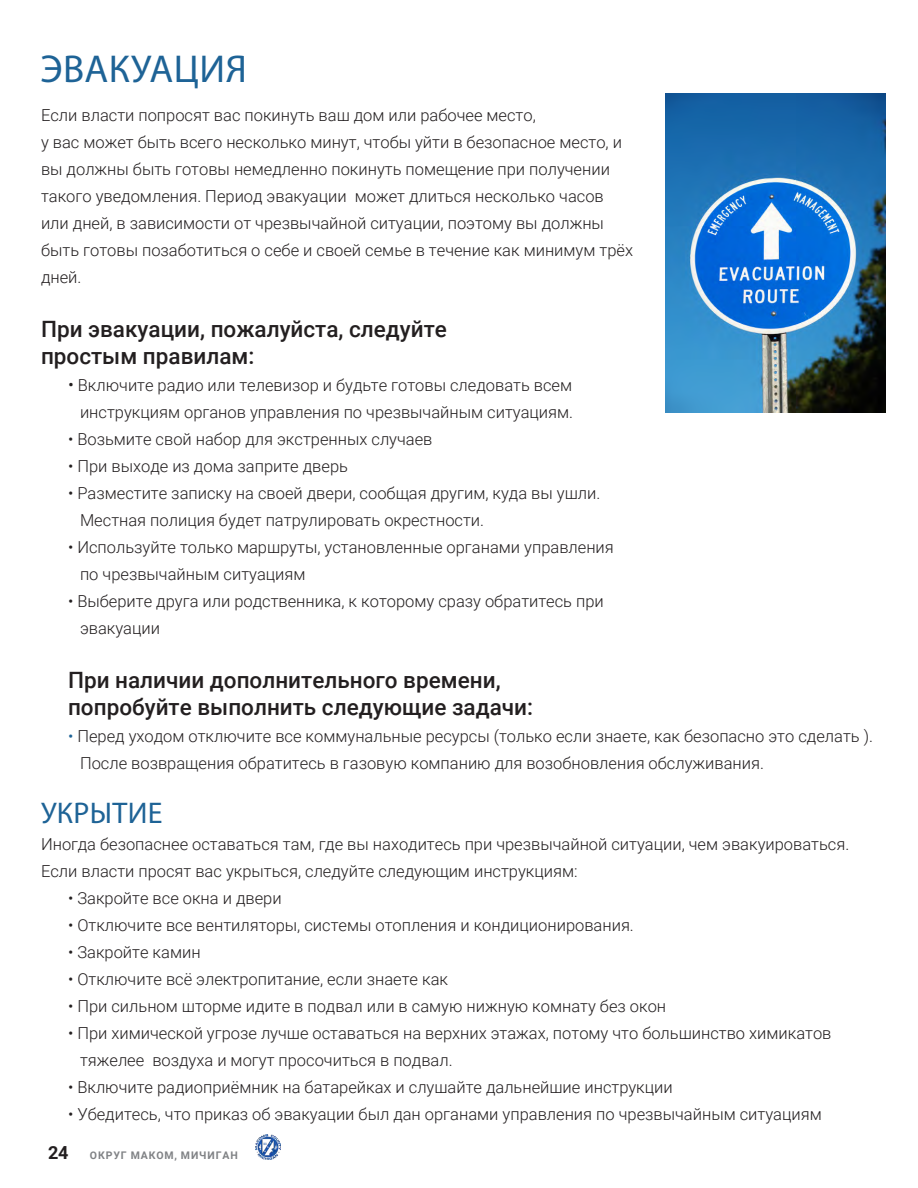
<style>
.page{position:relative;width:918px;height:1188px;background:#fff}
.page>*{position:absolute;margin:0;border:0;box-sizing:border-box;transform-origin:0 0}
.t1{font:39px "Myriad Pro";letter-spacing:.01em;color:#1e6396}
.t2{font:30px "Myriad Pro";letter-spacing:.01em;color:#1e6396}
.t3{font:500 22.5px "Roboto";color:#231f20}
.t4{font:300 16.5px/27px "Roboto";color:#231f20}
.t5{font:700 10.5px "Roboto";letter-spacing:.085em;color:#808285}
.s1{font-size:18px}
.s2{color:#1e6396}
.s3{font-size:18px;color:#231f20}
</style>
<div class="page">
<img style="left:256px;top:1135px;width:25px;height:24px">
<img style="left:665px;top:93px;width:220px;height:319px">
<p class="t1" style="left:40px;top:45px;width:208px">ЭВАКУАЦИЯ</p>
<p class="t4" style="left:41px;top:101px;width:496px">Если власти попросят вас покинуть ваш дом или рабочее место,</p>
<p class="t4" style="left:41px;top:128px;width:594px">у вас может быть всего несколько минут, чтобы уйти в безопасное место, и вы должны быть готовы немедленно покинуть помещение при получении такого уведомления. Период эвакуации может длиться несколько часов или дней, в зависимости от чрезвычайной ситуации, поэтому вы должны быть готовы позаботиться о себе и своей семье в течение как минимум трёх дней.</p>
<p class="t3" style="left:41px;top:314px;width:407px">При эвакуации, пожалуйста, следуйте</p>
<p class="t3" style="left:41px;top:341px;width:215px">простым правилам:</p>
<p class="t4" style="left:68px;top:371px;width:507px;text-align:right"><span class="s1">•</span> Включите радио или телевизор и будьте готовы следовать всем инструкциям органов управления по чрезвычайным ситуациям.</p>
<p class="t4" style="left:68px;top:425px;width:366px">• Возьмите свой набор для экстренных случаев</p>
<p class="t4" style="left:68px;top:452px;width:281px">• При выходе из дома заприте дверь</p>
<p class="t4" style="left:80px;top:479px;width:522px;text-indent:-12px">• Разместите записку на своей двери, сообщая другим, куда вы ушли.<br>Местная полиция будет патрулировать окрестности.</p>
<p class="t4" style="left:80px;top:533px;width:535px;text-indent:-12px">• Используйте только маршруты, установленные органами управления по чрезвычайным ситуациям</p>
<p class="t4" style="left:80px;top:587px;width:525px;text-indent:-12px">• Выберите друга или родственника, к которому сразу обратитесь при эвакуации</p>
<p class="t3" style="left:68px;top:665px;width:434px">При наличии дополнительного времени,</p>
<p class="t3" style="left:68px;top:692px;width:467px">попробуйте выполнить следующие задачи:</p>
<p class="t4" style="left:80px;top:722px;width:794px;text-indent:-12px"><span class="s2">•</span> Перед уходом отключите все коммунальные ресурсы (только если знаете, как безопасно это сделать ).<br>После возвращения обратитесь в газовую компанию для возобновления обслуживания.</p>
<p class="t2" style="left:41px;top:795px;width:123px">УКРЫТИЕ</p>
<p class="t4" style="left:41px;top:830px;width:810px">Иногда безопаснее оставаться там, где вы находитесь при чрезвычайной ситуации, чем эвакуироваться.<br>Если власти просят вас укрыться, следуйте следующим инструкциям:</p>
<p class="t4" style="left:68px;top:884px;width:215px">• Закройте все окна и двери</p>
<p class="t4" style="left:68px;top:911px;width:567px">• Отключите все вентиляторы, системы отопления и кондиционирования.</p>
<p class="t4" style="left:68px;top:938px;width:134px">• Закройте камин</p>
<p class="t4" style="left:68px;top:965px;width:382px">• Отключите всё электропитание, если знаете как</p>
<p class="t4" style="left:68px;top:992px;width:600px">• При сильном шторме идите в подвал или в самую нижную комнату без окон</p>
<p class="t4" style="left:80px;top:1019px;width:753px;text-indent:-12px">• При химической угрозе лучше оставаться на верхних этажах, потому что большинство химикатов тяжелее воздуха и могут просочиться в подвал.</p>
<p class="t4" style="left:68px;top:1073px;width:606px">• Включите радиоприёмник на батарейках и слушайте дальнейшие инструкции</p>
<p class="t4" style="left:68px;top:1100px;width:755px">• Убедитесь, что приказ об эвакуации был дан органами управления по чрезвычайным ситуациям</p>
<p class="t5" style="left:48px;top:1148px;width:191px"><span class="s3">24</span> ОКРУГ МАКОМ, МИЧИГАН</p>
</div>
